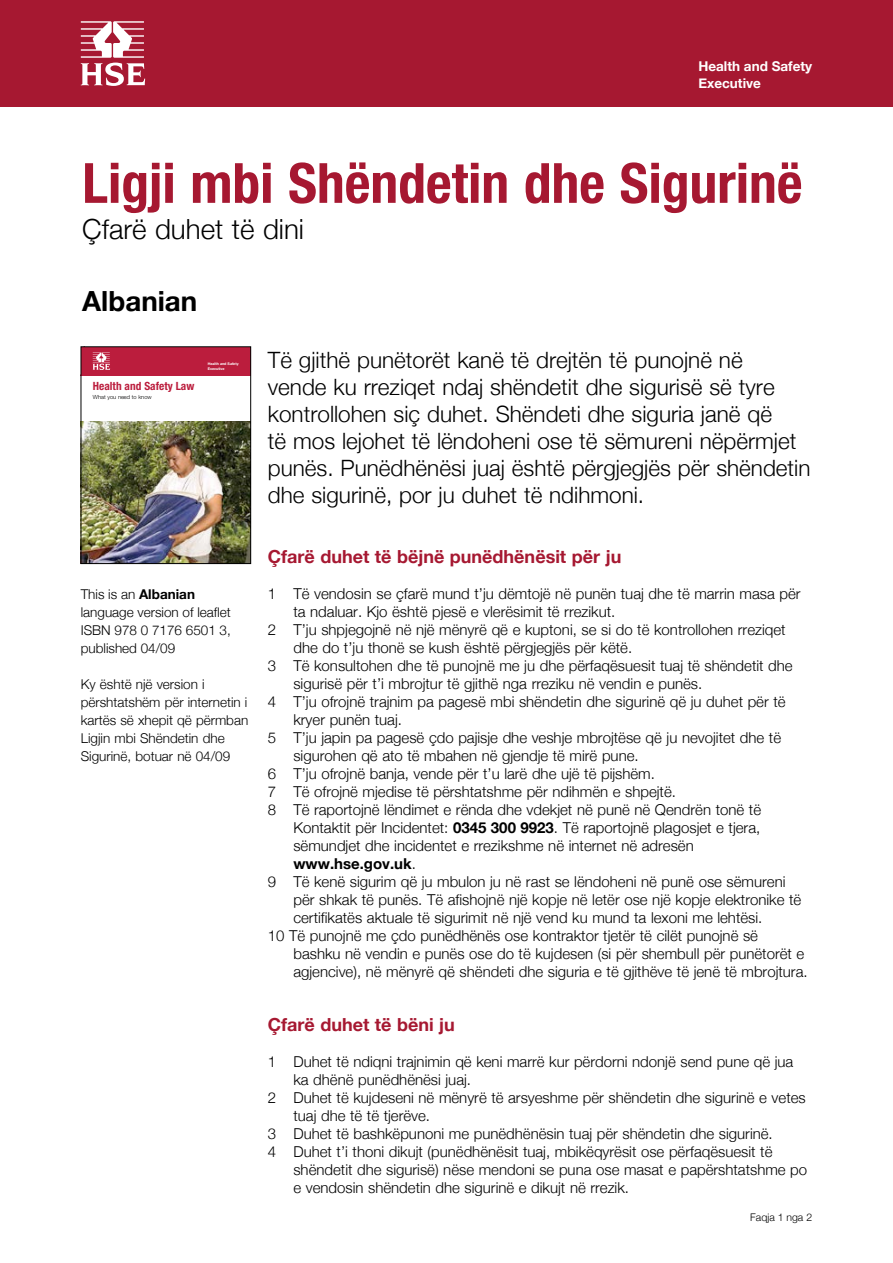
<style>
.page{position:relative;width:893px;height:1263px;background:#fff}
.page>*{position:absolute;margin:0;border:0;box-sizing:border-box;transform-origin:0 0}
.Body_text{font:700 condensed 55.5px "Helvetica Neue LT";color:#a61831}
.Body_text-2{font:300 27.75px "Helvetica Neue";color:#000}
.Body_text-3{font:700 27.75px "Helvetica Neue";color:#000}
.Body_text-4{font:300 22.5px/27px "Helvetica Neue";color:#000}
.Body_text-5{font:700 18px "Helvetica Neue";color:#a61831}
.B_head{font:700 18px "Helvetica Neue";color:#a61831}
.Body_text-6{font:300 15px/18px "Helvetica Neue";color:#000}
.Body_text-7{font:300 13.5px/18px "Helvetica Neue";color:#000}
.Figure_reference{font:300 13.5px/18px "Helvetica Neue";color:#000}
.t1{font:700 13.5px/16.5px "Helvetica Neue";color:#fff}
.Image{font:700 condensed 11.4px "Helvetica Neue";color:#bb1d3d}
.Page_numbers{font:300 10.5px "Helvetica Neue";color:#000}
.Image-2{font:300 5.7px "Helvetica Neue";color:#000}
.Image-3{font:700 3.6px/4.5px "Helvetica Neue";color:#fff}
.s1{font-weight:700}
</style>
<div class="page">
<div style="left:0;top:0;width:893px;height:106px;background:#a61831"></div>
<svg style="left:81px;top:21px;width:64px;height:65px"></svg>
<div style="left:83px;top:349px;width:166px;height:26px;background:#bb1d3d"></div>
<img style="left:83px;top:421px;width:166px;height:141px">
<div style="left:81px;top:347px;width:170px;height:217px;border:1px solid #000"></div>
<p class="t1" style="left:698px;top:58px;width:115px">Health and Safety<br>Executive</p>
<p class="Body_text" style="left:82px;top:149px;width:722px">Ligji mbi Shëndetin dhe Sigurinë</p>
<p class="Body_text-2" style="left:82px;top:207px;width:223px">Çfarë duhet të dini</p>
<p class="Body_text-3" style="left:82px;top:279px;width:117px">Albanian</p>
<p class="Image" style="left:93px;top:379px;width:103px">Health and Safety Law</p>
<p class="Image-2" style="left:93px;top:393px;width:60px">What you need to know</p>
<p class="Image-3" style="left:208px;top:362px;width:32px">Health and Safety<br>Executive</p>
<p class="Figure_reference" style="left:81px;top:584px;width:152px">This is an <span class="s1">Albanian </span>language version of leaflet<br>ISBN 978 0 7176 6501 3, published 04/09</p>
<p class="Body_text-7" style="left:81px;top:674px;width:169px">Ky është një version i përshtatshëm për internetin i kartës së xhepit që përmban<br>Ligjin mbi Shëndetin dhe<br>Sigurinë, botuar në 04/09</p>
<p class="Body_text-4" style="left:268px;top:346px;width:544px">Të gjithë punëtorët kanë të drejtën të punojnë në<br>vende ku rreziqet ndaj shëndetit dhe sigurisë së tyre kontrollohen siç duhet. Shëndeti dhe siguria janë që<br>të mos lejohet të lëndoheni ose të sëmureni nëpërmjet punës. Punëdhënësi juaj është përgjegjës për shëndetin dhe sigurinë, por ju duhet të ndihmoni.</p>
<p class="Body_text-5" style="left:268px;top:542px;width:355px">Çfarë duhet të bëjnë punëdhënësit për ju</p>
<p class="Body_text-6" style="left:293px;top:584px;width:509px;text-indent:-26px">1 Të vendosin se çfarë mund t’ju dëmtojë në punën tuaj dhe të marrin masa për ta ndaluar. Kjo është pjesë e vlerësimit të rrezikut.</p>
<p class="Body_text-6" style="left:293px;top:620px;width:494px;text-indent:-26px">2 T’ju shpjegojnë në një mënyrë që e kuptoni, se si do të kontrollohen rreziqet dhe do t’ju thonë se kush është përgjegjës për këtë.</p>
<p class="Body_text-6" style="left:293px;top:656px;width:501px;text-indent:-26px">3 Të konsultohen dhe të punojnë me ju dhe përfaqësuesit tuaj të shëndetit dhe sigurisë për t’i mbrojtur të gjithë nga rreziku në vendin e punës.</p>
<p class="Body_text-6" style="left:293px;top:692px;width:494px;text-indent:-26px">4 T’ju ofrojnë trajnim pa pagesë mbi shëndetin dhe sigurinë që ju duhet për të kryer punën tuaj.</p>
<p class="Body_text-6" style="left:293px;top:728px;width:489px;text-indent:-26px">5 T’ju japin pa pagesë çdo pajisje dhe veshje mbrojtëse që ju nevojitet dhe të sigurohen që ato të mbahen në gjendje të mirë pune.</p>
<p class="Body_text-6" style="left:268px;top:764px;width:389px">6 T’ju ofrojnë banja, vende për t’u larë dhe ujë të pijshëm.</p>
<p class="Body_text-6" style="left:268px;top:782px;width:410px">7 Të ofrojnë mjedise të përshtatshme për ndihmën e shpejtë.</p>
<p class="Body_text-6" style="left:293px;top:800px;width:469px;text-indent:-26px">8 Të raportojnë lëndimet e rënda dhe vdekjet në punë në Qendrën tonë të Kontaktit për Incidentet: <span class="s1">0345 300 9923</span>. Të raportojnë plagosjet e tjera, sëmundjet dhe incidentet e rrezikshme në internet në adresën <span class="s1">www.hse.gov.uk</span>.</p>
<p class="Body_text-6" style="left:293px;top:872px;width:509px;text-indent:-26px">9 Të kenë sigurim që ju mbulon ju në rast se lëndoheni në punë ose sëmureni për shkak të punës. Të afishojnë një kopje në letër ose një kopje elektronike të certifikatës aktuale të sigurimit në një vend ku mund ta lexoni me lehtësi.</p>
<p class="Body_text-6" style="left:293px;top:926px;width:516px;text-indent:-26px">10 Të punojnë me çdo punëdhënës ose kontraktor tjetër të cilët punojnë së bashku në vendin e punës ose do të kujdesen (si për shembull për punëtorët e agjencive), në mënyrë që shëndeti dhe siguria e të gjithëve të jenë të mbrojtura.</p>
<p class="B_head" style="left:268px;top:1010px;width:189px">Çfarë duhet të bëni ju</p>
<p class="Body_text-6" style="left:293px;top:1052px;width:501px;text-indent:-26px">1 Duhet të ndiqni trajnimin që keni marrë kur përdorni ndonjë send pune që jua ka dhënë punëdhënësi juaj.</p>
<p class="Body_text-6" style="left:293px;top:1088px;width:514px;text-indent:-26px">2 Duhet të kujdeseni në mënyrë të arsyeshme për shëndetin dhe sigurinë e vetes tuaj dhe të të tjerëve.</p>
<p class="Body_text-6" style="left:268px;top:1124px;width:506px">3 Duhet të bashkëpunoni me punëdhënësin tuaj për shëndetin dhe sigurinë.</p>
<p class="Body_text-6" style="left:293px;top:1142px;width:515px;text-indent:-26px">4 Duhet t’i thoni dikujt (punëdhënësit tuaj, mbikëqyrësit ose përfaqësuesit të shëndetit dhe sigurisë) nëse mendoni se puna ose masat e papërshtatshme po e vendosin shëndetin dhe sigurinë e dikujt në rrezik.</p>
<p class="Page_numbers" style="left:750px;top:1209px;width:63px">Faqja 1 nga 2</p>
</div>
